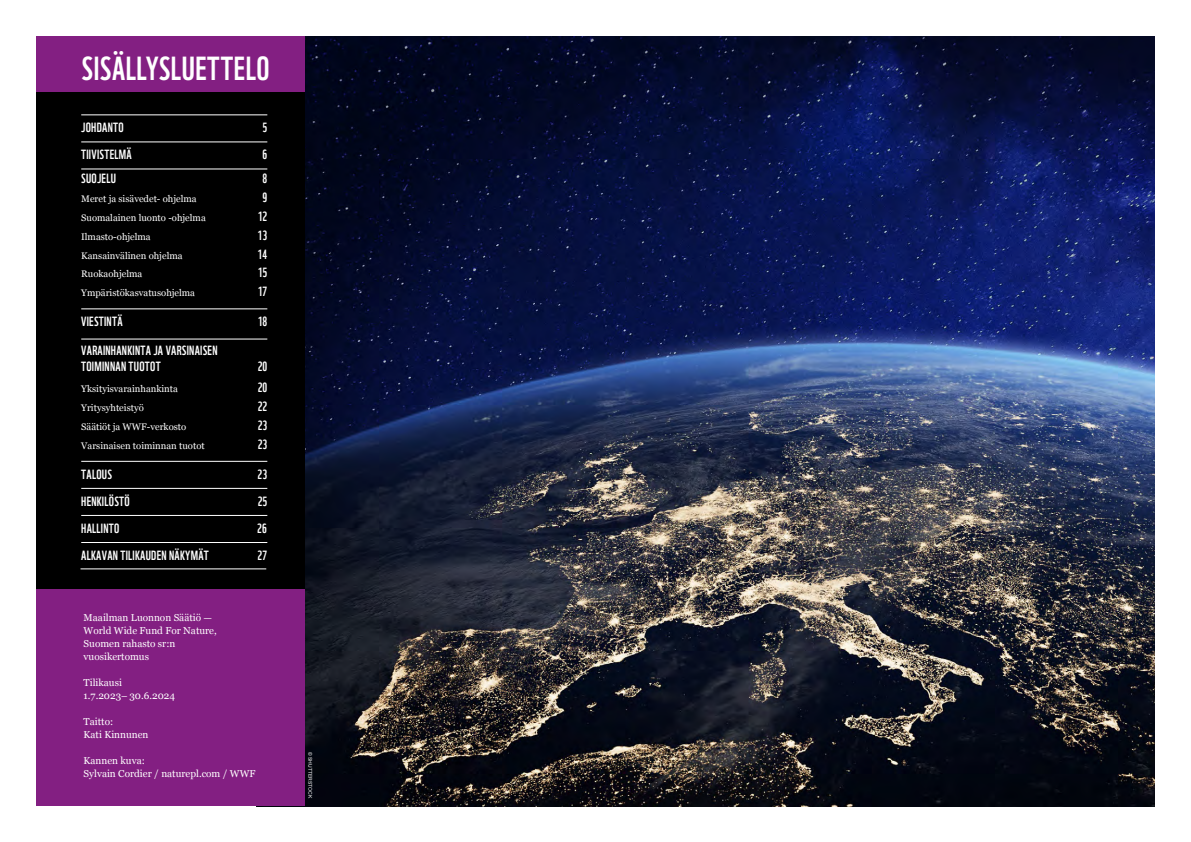
<style>
.page{position:relative;width:1191px;height:842px;background:#fff}
.page>*{position:absolute;margin:0;border:0;box-sizing:border-box;transform-origin:0 0}
.t1{font:32.5px "WWF";letter-spacing:.02em;color:#fff}
.t2{font:13px/16px "WWF";letter-spacing:.02em;color:#fff}
.t3{font:10px/13px "Georgia";color:#fff}
.t4{font:9.5px "Georgia";color:#fff}
.t5{font:5px "Arial";letter-spacing:.01em;color:#fff}
</style>
<div class="page">
<img style="left:304px;top:36px;width:851px;height:770px">
<div style="left:36px;top:36px;width:268px;height:770px;background:#831f82"></div>
<div style="left:36px;top:92px;width:269px;height:496px;background:#000"></div>
<hr style="left:81px;top:115px;width:186px;height:1px;background:#fff">
<hr style="left:81px;top:142px;width:186px;height:1px;background:#fff">
<hr style="left:81px;top:169px;width:186px;height:1px;background:#fff">
<hr style="left:81px;top:309px;width:186px;height:1px;background:#fff">
<hr style="left:81px;top:339px;width:186px;height:1px;background:#fff">
<hr style="left:81px;top:461px;width:186px;height:1px;background:#fff">
<hr style="left:81px;top:488px;width:186px;height:1px;background:#fff">
<hr style="left:81px;top:515px;width:186px;height:1px;background:#fff">
<hr style="left:81px;top:542px;width:186px;height:1px;background:#fff">
<hr style="left:81px;top:569px;width:185px;height:1px;background:#fff">
<h1 class="t1" style="left:82px;top:43px;width:189px">SISÄLLYSLUETTELO</h1>
<h2 class="t2" style="left:81px;top:118px;width:44px">JOHDANTO</h2>
<h2 class="t2" style="left:262px;top:118px;width:6px">5</h2>
<h2 class="t2" style="left:81px;top:145px;width:52px">TIIVISTELMÄ</h2>
<h2 class="t2" style="left:262px;top:145px;width:6px">6</h2>
<h2 class="t2" style="left:81px;top:169px;width:36px">SUOJELU</h2>
<h2 class="t2" style="left:262px;top:169px;width:6px">8</h2>
<p class="t4" style="left:81px;top:192px;width:117px">Meret ja sisävedet- ohjelma</p>
<h2 class="t2" style="left:262px;top:188px;width:6px">9</h2>
<p class="t4" style="left:81px;top:211px;width:126px">Suomalainen luonto -ohjelma</p>
<h2 class="t2" style="left:258px;top:207px;width:11px">12</h2>
<p class="t4" style="left:81px;top:230px;width:71px">Ilmasto-ohjelma</p>
<h2 class="t2" style="left:257px;top:226px;width:11px">13</h2>
<p class="t4" style="left:81px;top:248px;width:103px">Kansainvälinen ohjelma</p>
<h2 class="t2" style="left:257px;top:245px;width:11px">14</h2>
<p class="t4" style="left:81px;top:267px;width:63px">Ruokaohjelma</p>
<h2 class="t2" style="left:258px;top:263px;width:11px">15</h2>
<p class="t4" style="left:81px;top:286px;width:115px">Ympäristökasvatusohjelma</p>
<h2 class="t2" style="left:258px;top:282px;width:11px">17</h2>
<h2 class="t2" style="left:81px;top:312px;width:43px">VIESTINTÄ</h2>
<h2 class="t2" style="left:258px;top:312px;width:11px">18</h2>
<h2 class="t2" style="left:81px;top:341px;width:138px">VARAINHANKINTA JA VARSINAISEN<br>TOIMINNAN TUOTOT</h2>
<h2 class="t2" style="left:258px;top:357px;width:11px">20</h2>
<p class="t4" style="left:81px;top:382px;width:98px">Yksityisvarainhankinta</p>
<h2 class="t2" style="left:258px;top:378px;width:11px">20</h2>
<p class="t4" style="left:81px;top:401px;width:64px">Yritysyhteistyö</p>
<h2 class="t2" style="left:258px;top:397px;width:11px">22</h2>
<p class="t4" style="left:81px;top:420px;width:107px">Säätiöt ja WWF-verkosto</p>
<h2 class="t2" style="left:258px;top:416px;width:11px">23</h2>
<p class="t4" style="left:81px;top:438px;width:125px">Varsinaisen toiminnan tuotot</p>
<h2 class="t2" style="left:258px;top:435px;width:11px">23</h2>
<h2 class="t2" style="left:81px;top:465px;width:32px">TALOUS</h2>
<h2 class="t2" style="left:257px;top:465px;width:11px">23</h2>
<h2 class="t2" style="left:81px;top:492px;width:50px">HENKILÖSTÖ</h2>
<h2 class="t2" style="left:258px;top:492px;width:11px">25</h2>
<h2 class="t2" style="left:81px;top:519px;width:40px">HALLINTO</h2>
<h2 class="t2" style="left:257px;top:519px;width:11px">26</h2>
<h2 class="t2" style="left:81px;top:546px;width:129px">ALKAVAN TILIKAUDEN NÄKYMÄT</h2>
<h2 class="t2" style="left:257px;top:546px;width:11px">27</h2>
<p class="t3" style="left:84px;top:611px;width:135px">Maailman Luonnon Säätiö —<br>World Wide Fund For Nature,<br>Suomen rahasto sr:n vuosikertomus</p>
<p class="t3" style="left:84px;top:676px;width:93px">Tilikausi<br>1.7.2023– 30.6.2024</p>
<p class="t3" style="left:84px;top:715px;width:66px">Taitto:<br>Kati Kinnunen</p>
<p class="t3" style="left:84px;top:754px;width:173px">Kannen kuva:<br>Sylvain Cordier / naturepl.com / WWF</p>
<p class="t5" style="left:313px;top:752px;width:48px;rotate:90deg">© SHUTTERSTOCK</p>
</div>
